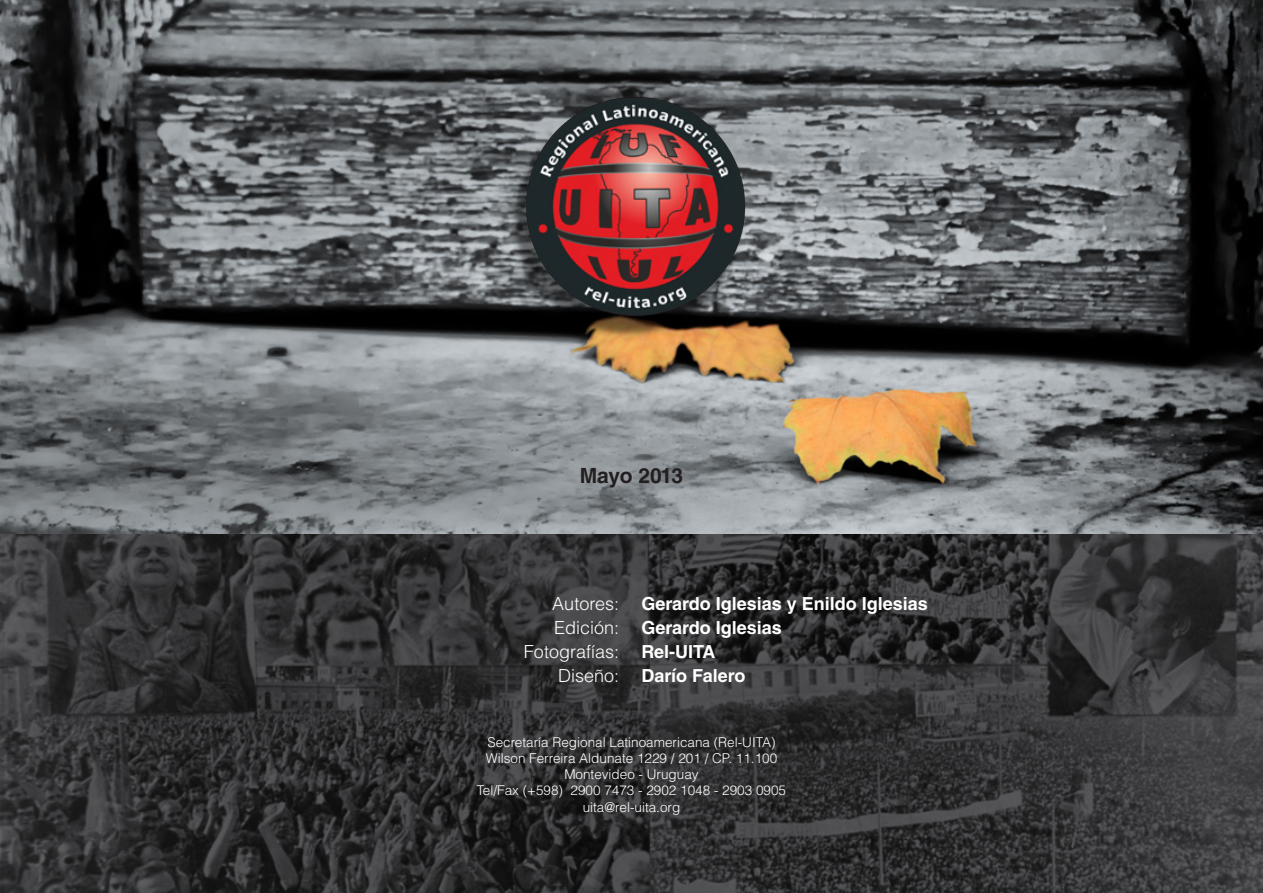
<style>
.page{position:relative;width:1263px;height:893px;background:#fff}
.page>*{position:absolute;margin:0;border:0;box-sizing:border-box;transform-origin:0 0}
.t1{font:700 21px "Helvetica LT Std";letter-spacing:-.025em;color:#231f20}
.t2{font:700 18px "Helvetica LT Std";color:#fff}
.t3{font:300 18px "Helvetica LT Std";color:#fff}
.t4{font:300 13.5px "Helvetica LT Std";color:#fff}
.s1{font-weight:300}
.s2{font-weight:700}
</style>
<div class="page">
<img style="left:0;top:0;width:1263px;height:531px">
<svg style="left:0;top:531px;width:1263px;height:362px;background:#333335"></svg>
<img style="left:506px;top:85px;width:251px;height:258px">
<p class="t1" style="left:580px;top:463px;width:105px">Mayo 2013</p>
<p class="t2" style="left:552px;top:593px;width:377px"><span class="s1">Autores:</span> Gerardo Iglesias y Enildo Iglesias</p>
<p class="t2" style="left:554px;top:617px;width:229px"><span class="s1">Edición:</span> Gerardo Iglesias</p>
<p class="t3" style="left:524px;top:641px;width:193px">Fotografías: <span class="s2">Rel-UITA</span></p>
<p class="t2" style="left:558px;top:665px;width:189px"><span class="s1">Diseño:</span> Darío Falero</p>
<p class="t4" style="left:487px;top:733px;width:290px">Secretaría Regional Latinoamericana (Rel-UITA)</p>
<p class="t4" style="left:486px;top:750px;width:293px">Wilson Ferreira Aldunate 1229 / 201 / CP. 11.100</p>
<p class="t4" style="left:564px;top:766px;width:136px">Montevideo - Uruguay</p>
<p class="t4" style="left:477px;top:782px;width:311px">Tel/Fax (+598) 2900 7473 - 2902 1048 - 2903 0905</p>
<p class="t4" style="left:583px;top:798px;width:99px">uita@rel-uita.org</p>
</div>
